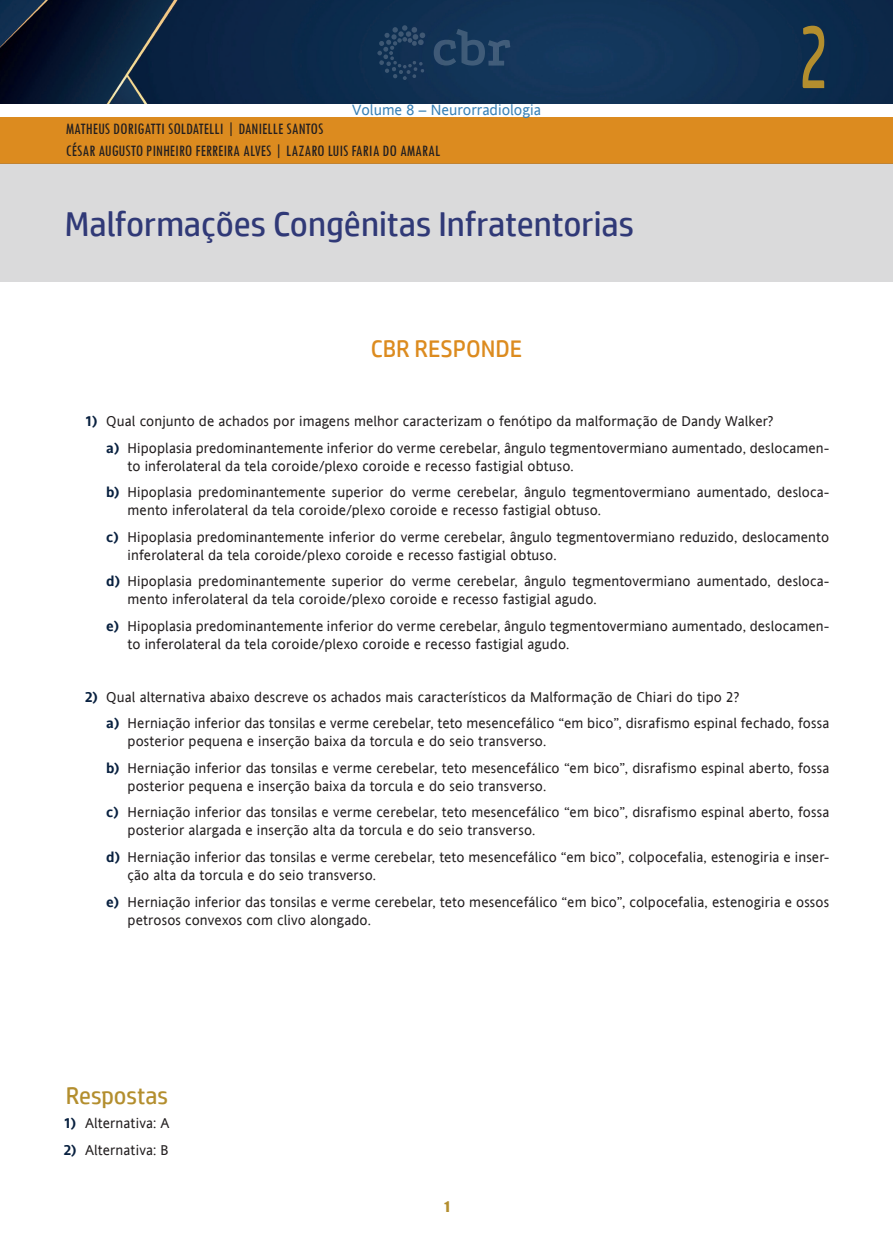
<style>
.page{position:relative;width:893px;height:1234px;background:#fff}
.page>*{position:absolute;margin:0;border:0;box-sizing:border-box;transform-origin:0 0}
.numero_capitulo{font:90px "HP Simplified";color:#b38e2e;scale:.6 1}
.Default{font:34.5px "HP Simplified";color:#303977}
.Peso_02{font:24px "HP Simplified";color:#dc8b1f}
.peso_02{font:24px "HP Simplified";color:#b38e2e}
.autores{font:condensed 16.5px/21.6px "Tw Cen";color:#231f20}
.t1{font:15px "Andale Sansfor VST";color:#3981b6}
.BULLET_NUMERADO{font:14.25px/18px "Andale Sansfor VST";letter-spacing:.01em;color:#231f20}
.cabeco{font:13.5px "Impact";color:#b38e2e}
.s1{font-weight:700;color:#092140}
</style>
<div class="page">
<img style="left:0;top:0;width:893px;height:103px">
<div style="left:0;top:117px;width:893px;height:46px;background:#dc8b1f"></div>
<div style="left:0;top:163px;width:893px;height:119px;background:#dadadb"></div>
<svg style="left:434px;top:29px;width:76px;height:37px;background:#224263"></svg>
<svg style="left:377px;top:25px;width:48px;height:55px;background:#1a3859"></svg>
<p class="t1" style="left:352px;top:100px;width:190px">Volume 8 – Neurorradiologia</p>
<p class="autores" style="left:66px;top:117px;width:376px">MATHEUS DORIGATTI SOLDATELLI | DANIELLE SANTOS<br>CÉSAR AUGUSTO PINHEIRO FERREIRA ALVES | LAZARO LUIS FARIA DO AMARAL</p>
<p class="Default" style="left:65px;top:204px;width:571px">Malformações Congênitas Infratentorias</p>
<p class="Peso_02" style="left:371px;top:335px;width:153px">CBR RESPONDE</p>
<p class="numero_capitulo" style="left:799px;top:5px;width:50px">2</p>
<p class="BULLET_NUMERADO" style="left:85px;top:412px;width:690px"><span class="s1">1)</span> Qual conjunto de achados por imagens melhor caracterizam o fenótipo da malformação de Dandy Walker?</p>
<p class="BULLET_NUMERADO" style="left:128px;top:438px;width:703px;text-indent:-21px"><span class="s1">a)</span> Hipoplasia predominantemente inferior do verme cerebelar, ângulo tegmentovermiano aumentado, deslocamen&shy;to inferolateral da tela coroide/plexo coroide e recesso fastigial obtuso.</p>
<p class="BULLET_NUMERADO" style="left:128px;top:483px;width:703px;text-indent:-21px"><span class="s1">b)</span> Hipoplasia predominantemente superior do verme cerebelar, ângulo tegmentovermiano aumentado, desloca&shy;mento inferolateral da tela coroide/plexo coroide e recesso fastigial obtuso.</p>
<p class="BULLET_NUMERADO" style="left:128px;top:527px;width:703px;text-indent:-21px"><span class="s1">c)</span> Hipoplasia predominantemente inferior do verme cerebelar, ângulo tegmentovermiano reduzido, deslocamento inferolateral da tela coroide/plexo coroide e recesso fastigial obtuso.</p>
<p class="BULLET_NUMERADO" style="left:128px;top:572px;width:703px;text-indent:-21px"><span class="s1">d)</span> Hipoplasia predominantemente superior do verme cerebelar, ângulo tegmentovermiano aumentado, desloca&shy;mento inferolateral da tela coroide/plexo coroide e recesso fastigial agudo.</p>
<p class="BULLET_NUMERADO" style="left:128px;top:616px;width:703px;text-indent:-21px"><span class="s1">e)</span> Hipoplasia predominantemente inferior do verme cerebelar, ângulo tegmentovermiano aumentado, deslocamen&shy;to inferolateral da tela coroide/plexo coroide e recesso fastigial agudo.</p>
<p class="BULLET_NUMERADO" style="left:85px;top:687px;width:656px"><span class="s1">2)</span> Qual alternativa abaixo descreve os achados mais característicos da Malformação de Chiari do tipo 2?</p>
<p class="BULLET_NUMERADO" style="left:128px;top:714px;width:703px;text-indent:-21px"><span class="s1">a)</span> Herniação inferior das tonsilas e verme cerebelar, teto mesencefálico “em bico”, disrafismo espinal fechado, fossa posterior pequena e inserção baixa da torcula e do seio transverso.</p>
<p class="BULLET_NUMERADO" style="left:128px;top:758px;width:703px;text-indent:-21px"><span class="s1">b)</span> Herniação inferior das tonsilas e verme cerebelar, teto mesencefálico “em bico”, disrafismo espinal aberto, fossa posterior pequena e inserção baixa da torcula e do seio transverso.</p>
<p class="BULLET_NUMERADO" style="left:128px;top:803px;width:703px;text-indent:-21px"><span class="s1">c)</span> Herniação inferior das tonsilas e verme cerebelar, teto mesencefálico “em bico”, disrafismo espinal aberto, fossa posterior alargada e inserção alta da torcula e do seio transverso.</p>
<p class="BULLET_NUMERADO" style="left:128px;top:847px;width:703px;text-indent:-21px"><span class="s1">d)</span> Herniação inferior das tonsilas e verme cerebelar, teto mesencefálico “em bico”, colpocefalia, estenogiria e inser&shy;ção alta da torcula e do seio transverso.</p>
<p class="BULLET_NUMERADO" style="left:128px;top:892px;width:703px;text-indent:-21px"><span class="s1">e)</span> Herniação inferior das tonsilas e verme cerebelar, teto mesencefálico “em bico”, colpocefalia, estenogiria e ossos petrosos convexos com clivo alongado.</p>
<p class="peso_02" style="left:66px;top:1081px;width:104px">Respostas</p>
<p class="BULLET_NUMERADO" style="left:64px;top:1113px;width:107px"><span class="s1">1)</span> Alternativa: A</p>
<p class="BULLET_NUMERADO" style="left:64px;top:1140px;width:106px"><span class="s1">2)</span> Alternativa: B</p>
<p class="cabeco" style="left:444px;top:1196px;width:7px">1</p>
</div>
